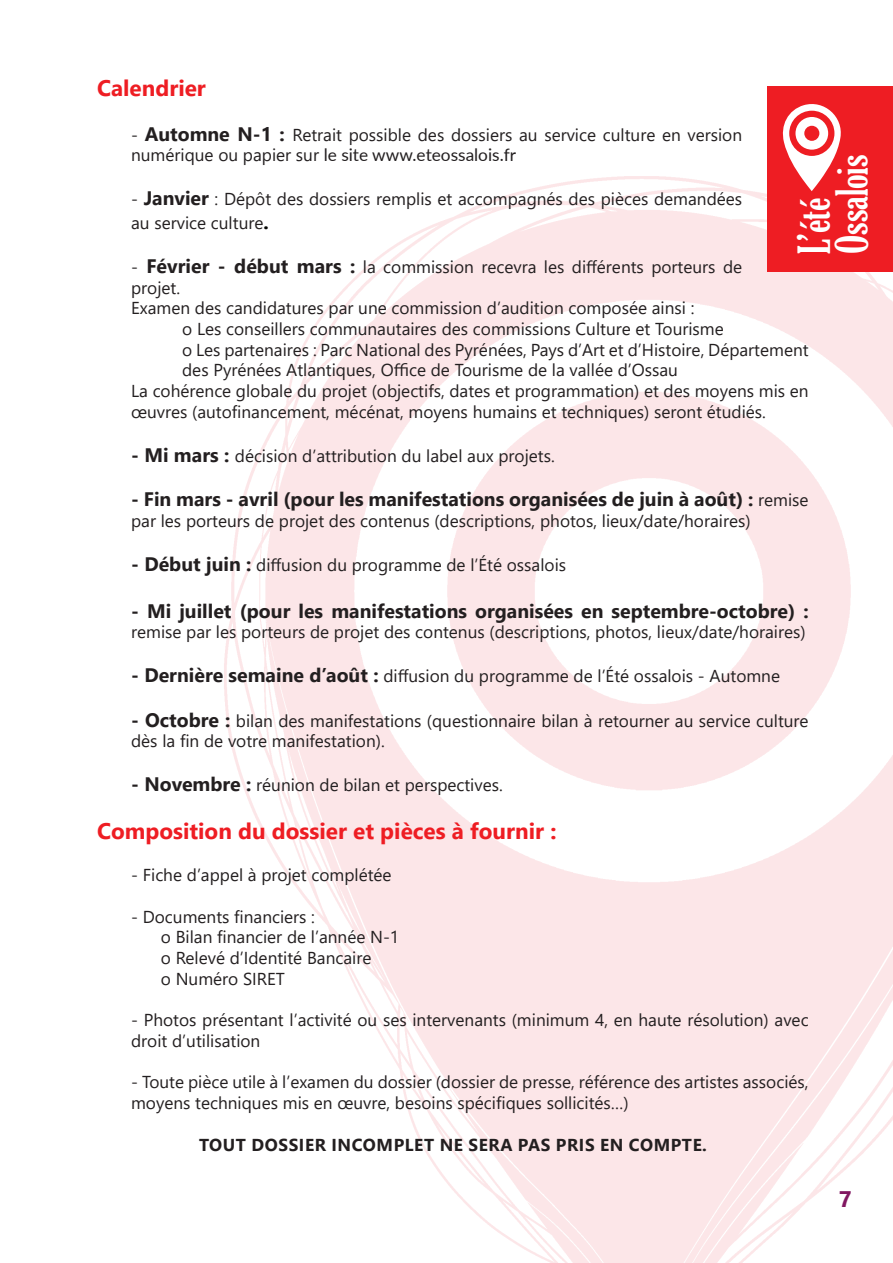
<style>
.page{position:relative;width:893px;height:1263px;background:#fff}
.page>*{position:absolute;margin:0;border:0;box-sizing:border-box;transform-origin:0 0}
.t1{font:extra-condensed 42.6px/37.8px "Gloucester";color:#fff}
.t2{font:700 22.5px "Segoe UI";color:#ee1d23}
.t3{font:700 22.5px "Segoe UI";color:#811761}
.t4{font:700 19.5px "Segoe UI";color:#231f20}
.t5{font:17.25px/20.7px "Segoe UI";color:#231f20}
.t6{font:700 17.25px "Segoe UI";letter-spacing:.035em;color:#231f20}
.s1{font-weight:700;font-size:19.5px}
.s2{font-family:"Lato"}
.s3{font-weight:700;font-size:19.5px;color:#040503}
.s4{font-weight:400;font-size:17.25px}
</style>
<div class="page">
<img style="left:224px;top:86px;width:669px;height:1177px">
<div style="left:768px;top:86px;width:125px;height:186px;background:#ee1d23"></div>
<svg style="left:782px;top:104px;width:59px;height:87px"></svg>
<div style="left:789px;top:111px;width:45px;height:45px;background:#ee1d23;border-radius:50%"></div>
<div style="left:795px;top:117px;width:33px;height:33px;background:#fff;border-radius:50%"></div>
<div style="left:804px;top:126px;width:15px;height:15px;background:#ee1d23;border-radius:50%"></div>
<p class="t2" style="left:97px;top:66px;width:110px">Calendrier</p>
<p class="t5" style="left:131px;top:123px;width:613px">- <span class="s1">Automne N-1 :</span> Retrait possible des dossiers au service culture en version numérique ou papier sur <span class="s2">le site www.eteossalois.fr</span></p>
<p class="t5" style="left:131px;top:186px;width:613px;line-height:23.4px">- <span class="s1">Janvier</span> : Dépôt des dossiers remplis et accompagnés des pièces demandées au service culture<span class="s3">.</span></p>
<p class="t5" style="left:131px;top:255px;width:613px">- <span class="s1">Février - début mars :</span> la commission recevra les différents porteurs de projet.</p>
<p class="t5" style="left:131px;top:296px;width:565px">Examen des candidatures par une commission d’audition composée ainsi :</p>
<p class="t5" style="left:182px;top:317px;width:543px">o Les conseillers communautaires des commissions Culture et Tourisme</p>
<p class="t5" style="left:182px;top:338px;width:628px">o Les partenaires : Parc National des Pyrénées, Pays d’Art et d’Histoire, Département des Pyrénées Atlantiques, Office de Tourisme de la vallée d’Ossau</p>
<p class="t5" style="left:131px;top:379px;width:679px">La cohérence globale du projet (objectifs, dates et programmation) et des moyens mis en œuvres (autofinancement, mécénat, moyens humains et techniques) seront étudiés.</p>
<p class="t5" style="left:131px;top:444px;width:425px"><span class="s1">- Mi mars :</span> décision d’attribution du label aux projets.</p>
<p class="t4" style="left:131px;top:481px;width:679px">- Fin mars - avril (pour les manifestations organisées de juin à août) : <span class="s4">remise</span></p>
<p class="t5" style="left:131px;top:509px;width:621px">par les porteurs de projet des contenus (descriptions, photos, lieux/date/horaires)</p>
<p class="t5" style="left:131px;top:553px;width:436px"><span class="s1">- Début juin :</span> diffusion du programme de l’Été ossalois</p>
<p class="t4" style="left:131px;top:592px;width:679px">- Mi juillet (pour les manifestations organisées en septembre-octobre) :</p>
<p class="t5" style="left:131px;top:620px;width:676px">remise par les porteurs de projet des contenus (descriptions, photos, lieux/date/horaires)</p>
<p class="t5" style="left:131px;top:664px;width:650px"><span class="s1">- Dernière semaine d’août :</span> diffusion du programme de l’Été ossalois - Automne</p>
<p class="t5" style="left:131px;top:708px;width:679px"><span class="s1">- Octobre :</span> bilan des manifestations (questionnaire bilan à retourner au service culture dès la fin de votre manifestation).</p>
<p class="t5" style="left:131px;top:773px;width:373px"><span class="s1">- Novembre :</span> réunion de bilan et perspectives.</p>
<p class="t2" style="left:97px;top:810px;width:461px">Composition du dossier et pièces à fournir :</p>
<p class="t5" style="left:131px;top:863px;width:262px">- Fiche d’appel à projet complétée</p>
<p class="t5" style="left:131px;top:905px;width:185px">- Documents financiers :</p>
<p class="t5" style="left:161px;top:925px;width:240px">o Bilan financier de l’année N-1</p>
<p class="t5" style="left:161px;top:946px;width:212px">o Relevé d’Identité Bancaire</p>
<p class="t5" style="left:161px;top:967px;width:126px">o Numéro SIRET</p>
<p class="t5" style="left:131px;top:1008px;width:679px">- Photos présentant l’activité ou ses intervenants (minimum 4, en haute résolution) avec droit d’utilisation</p>
<p class="t5" style="left:131px;top:1070px;width:679px">- Toute pièce utile à l’examen du dossier (dossier de presse, référence des artistes associés, moyens techniques mis en œuvre, besoins spécifiques sollicités…)</p>
<p class="t6" style="left:199px;top:1128px;width:509px">TOUT DOSSIER INCOMPLET NE SERA PAS PRIS EN COMPTE.</p>
<h1 class="t1" style="left:796px;top:254px;width:101px;rotate:-90deg">L’été<br>Ossalois</h1>
<h2 class="t3" style="left:839px;top:1178px;width:14px">7</h2>
</div>
